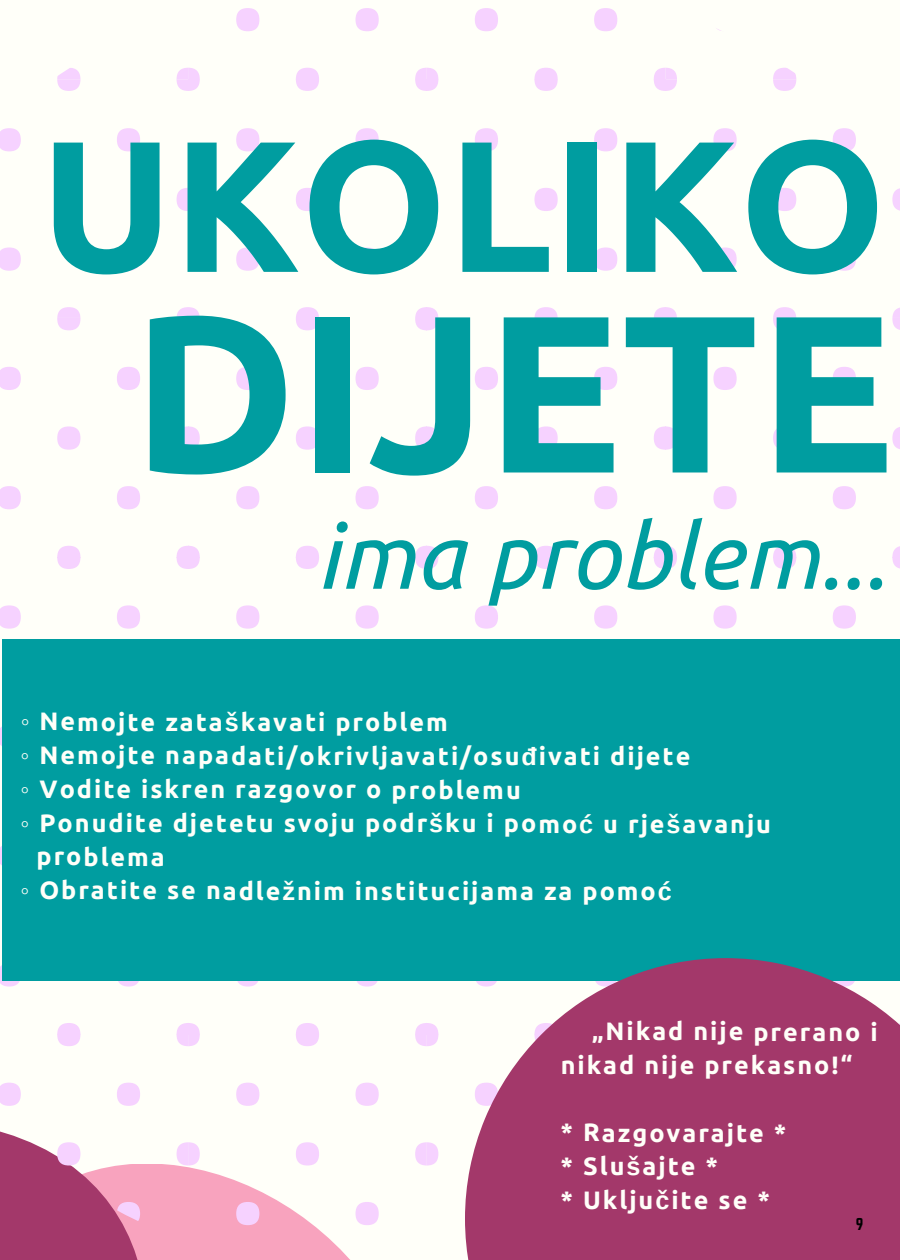
<style>
.page{position:relative;width:900px;height:1260px;background:#fffff9}
.page>*{position:absolute;margin:0;border:0;box-sizing:border-box;transform-origin:0 0}
.t1{font:700 223.75px "Ubuntu";color:#009da0}
.t2{font:700 186.5px "Ubuntu";color:#009da0}
.t3{font:italic 91.5px "Ubuntu";color:#009da0}
.t4{font:700 25.25px/33.8px "Ubuntu";letter-spacing:.075em;color:#fffff9}
.t5{font:15px "Norwester";color:#000}
.s1{font-family:"Liberation Sans"}
</style>
<div class="page">
<svg style="left:892px;top:188px;width:8px;height:23px"></svg>
<div style="left:773px;top:188px;width:23px;height:23px;background:#f6d2ff;border-radius:50%"></div>
<div style="left:713px;top:248px;width:24px;height:23px;background:#f6d2ff;border-radius:50%"></div>
<div style="left:833px;top:248px;width:23px;height:23px;background:#f6d2ff;border-radius:50%"></div>
<div style="left:713px;top:128px;width:24px;height:23px;background:#f6d2ff;border-radius:50%"></div>
<div style="left:833px;top:128px;width:23px;height:23px;background:#f6d2ff;border-radius:50%"></div>
<svg style="left:773px;top:68px;width:23px;height:23px"></svg>
<svg style="left:892px;top:427px;width:8px;height:22px"></svg>
<div style="left:773px;top:426px;width:23px;height:24px;background:#f6d2ff;border-radius:50%"></div>
<div style="left:713px;top:486px;width:24px;height:23px;background:#f6d2ff;border-radius:50%"></div>
<div style="left:833px;top:486px;width:23px;height:23px;background:#f6d2ff;border-radius:50%"></div>
<div style="left:713px;top:367px;width:24px;height:23px;background:#f6d2ff;border-radius:50%"></div>
<div style="left:833px;top:367px;width:23px;height:23px;background:#f6d2ff;border-radius:50%"></div>
<svg style="left:892px;top:307px;width:8px;height:23px"></svg>
<svg style="left:773px;top:307px;width:23px;height:23px"></svg>
<div style="left:713px;top:605px;width:24px;height:24px;background:#f6d2ff;border-radius:50%"></div>
<div style="left:833px;top:605px;width:23px;height:24px;background:#f6d2ff;border-radius:50%"></div>
<svg style="left:892px;top:546px;width:8px;height:23px"></svg>
<svg style="left:773px;top:546px;width:23px;height:23px"></svg>
<div style="left:475px;top:8px;width:23px;height:23px;background:#f6d2ff;border-radius:50%"></div>
<div style="left:594px;top:8px;width:23px;height:23px;background:#f6d2ff;border-radius:50%"></div>
<svg style="left:654px;top:188px;width:23px;height:23px"></svg>
<div style="left:534px;top:188px;width:24px;height:23px;background:#f6d2ff;border-radius:50%"></div>
<div style="left:475px;top:248px;width:23px;height:23px;background:#f6d2ff;border-radius:50%"></div>
<div style="left:594px;top:248px;width:23px;height:23px;background:#f6d2ff;border-radius:50%"></div>
<div style="left:475px;top:128px;width:23px;height:23px;background:#f6d2ff;border-radius:50%"></div>
<div style="left:594px;top:128px;width:23px;height:23px;background:#f6d2ff;border-radius:50%"></div>
<svg style="left:654px;top:68px;width:23px;height:23px"></svg>
<svg style="left:534px;top:68px;width:24px;height:23px"></svg>
<svg style="left:654px;top:426px;width:23px;height:24px"></svg>
<div style="left:534px;top:426px;width:24px;height:24px;background:#f6d2ff;border-radius:50%"></div>
<div style="left:475px;top:486px;width:23px;height:23px;background:#f6d2ff;border-radius:50%"></div>
<div style="left:594px;top:486px;width:23px;height:23px;background:#f6d2ff;border-radius:50%"></div>
<div style="left:475px;top:367px;width:23px;height:23px;background:#f6d2ff;border-radius:50%"></div>
<div style="left:594px;top:367px;width:23px;height:23px;background:#f6d2ff;border-radius:50%"></div>
<svg style="left:654px;top:307px;width:23px;height:23px"></svg>
<svg style="left:534px;top:307px;width:24px;height:23px"></svg>
<div style="left:475px;top:605px;width:23px;height:24px;background:#f6d2ff;border-radius:50%"></div>
<div style="left:594px;top:605px;width:23px;height:24px;background:#f6d2ff;border-radius:50%"></div>
<svg style="left:654px;top:546px;width:23px;height:23px"></svg>
<svg style="left:534px;top:546px;width:24px;height:23px"></svg>
<div style="left:236px;top:8px;width:23px;height:23px;background:#f6d2ff;border-radius:50%"></div>
<div style="left:356px;top:8px;width:23px;height:23px;background:#f6d2ff;border-radius:50%"></div>
<svg style="left:415px;top:188px;width:23px;height:23px"></svg>
<div style="left:296px;top:188px;width:23px;height:23px;background:#f6d2ff;border-radius:50%"></div>
<div style="left:236px;top:248px;width:23px;height:23px;background:#f6d2ff;border-radius:50%"></div>
<div style="left:356px;top:248px;width:23px;height:23px;background:#f6d2ff;border-radius:50%"></div>
<div style="left:236px;top:128px;width:23px;height:23px;background:#f6d2ff;border-radius:50%"></div>
<div style="left:356px;top:128px;width:23px;height:23px;background:#f6d2ff;border-radius:50%"></div>
<svg style="left:415px;top:68px;width:23px;height:23px"></svg>
<svg style="left:296px;top:68px;width:23px;height:23px"></svg>
<svg style="left:415px;top:426px;width:23px;height:24px"></svg>
<div style="left:296px;top:426px;width:23px;height:24px;background:#f6d2ff;border-radius:50%"></div>
<div style="left:236px;top:486px;width:23px;height:23px;background:#f6d2ff;border-radius:50%"></div>
<div style="left:356px;top:486px;width:23px;height:23px;background:#f6d2ff;border-radius:50%"></div>
<div style="left:236px;top:367px;width:23px;height:23px;background:#f6d2ff;border-radius:50%"></div>
<div style="left:356px;top:367px;width:23px;height:23px;background:#f6d2ff;border-radius:50%"></div>
<svg style="left:415px;top:307px;width:23px;height:23px"></svg>
<svg style="left:296px;top:307px;width:23px;height:23px"></svg>
<div style="left:236px;top:605px;width:23px;height:24px;background:#f6d2ff;border-radius:50%"></div>
<div style="left:356px;top:605px;width:23px;height:24px;background:#f6d2ff;border-radius:50%"></div>
<svg style="left:415px;top:546px;width:23px;height:23px"></svg>
<svg style="left:296px;top:546px;width:23px;height:23px"></svg>
<div style="left:236px;top:963px;width:23px;height:24px;background:#f6d2ff;border-radius:50%"></div>
<div style="left:356px;top:963px;width:23px;height:24px;background:#f6d2ff;border-radius:50%"></div>
<svg style="left:415px;top:1023px;width:23px;height:23px"></svg>
<svg style="left:296px;top:1023px;width:23px;height:23px"></svg>
<svg style="left:177px;top:188px;width:23px;height:23px"></svg>
<div style="left:57px;top:188px;width:23px;height:23px;background:#f6d2ff;border-radius:50%"></div>
<svg style="left:0;top:248px;width:21px;height:23px"></svg>
<div style="left:117px;top:248px;width:23px;height:23px;background:#f6d2ff;border-radius:50%"></div>
<svg style="left:0;top:128px;width:21px;height:23px"></svg>
<div style="left:117px;top:128px;width:23px;height:23px;background:#f6d2ff;border-radius:50%"></div>
<svg style="left:177px;top:68px;width:23px;height:23px"></svg>
<svg style="left:57px;top:68px;width:23px;height:23px"></svg>
<svg style="left:177px;top:426px;width:23px;height:24px"></svg>
<div style="left:57px;top:426px;width:23px;height:24px;background:#f6d2ff;border-radius:50%"></div>
<svg style="left:0;top:486px;width:21px;height:23px"></svg>
<div style="left:117px;top:486px;width:23px;height:23px;background:#f6d2ff;border-radius:50%"></div>
<svg style="left:0;top:367px;width:21px;height:23px"></svg>
<div style="left:117px;top:367px;width:23px;height:23px;background:#f6d2ff;border-radius:50%"></div>
<svg style="left:177px;top:307px;width:23px;height:23px"></svg>
<svg style="left:57px;top:307px;width:23px;height:23px"></svg>
<svg style="left:0;top:727px;width:2px;height:19px"></svg>
<svg style="left:0;top:605px;width:21px;height:24px"></svg>
<div style="left:117px;top:605px;width:23px;height:24px;background:#f6d2ff;border-radius:50%"></div>
<svg style="left:177px;top:546px;width:23px;height:23px"></svg>
<svg style="left:57px;top:546px;width:23px;height:23px"></svg>
<svg style="left:0;top:965px;width:20px;height:22px"></svg>
<div style="left:117px;top:963px;width:23px;height:24px;background:#f6d2ff;border-radius:50%"></div>
<svg style="left:0;top:846px;width:2px;height:19px"></svg>
<svg style="left:0;top:1083px;width:438px;height:177px"></svg>
<div style="left:117px;top:1083px;width:23px;height:23px;background:#f6d2ff;border-radius:50%"></div>
<svg style="left:177px;top:1023px;width:23px;height:23px"></svg>
<svg style="left:57px;top:1023px;width:23px;height:23px"></svg>
<div style="left:2px;top:639px;width:898px;height:342px;background:#009da0"></div>
<svg style="left:465px;top:958px;width:435px;height:302px;background:#a24e79"></svg>
<h2 class="t2" style="left:41px;top:98px;width:847px">UKOLIKO</h2>
<h1 class="t1" style="left:132px;top:264px;width:764px">DIJETE</h1>
<h3 class="t3" style="left:316px;top:503px;width:572px">ima problem...</h3>
<p class="t4" style="left:21px;top:705px;width:429px"><span class="s1">◦</span> Nemojte zata<span class="s1">š</span>kavati problem</p>
<p class="t4" style="left:21px;top:738px;width:671px"><span class="s1">◦</span> Nemojte napadati/okrivljavati/osu<span class="s1">đ</span>ivati dijete</p>
<p class="t4" style="left:21px;top:772px;width:502px"><span class="s1">◦</span> Vodite iskren razgovor o problemu</p>
<p class="t4" style="left:21px;top:806px;width:752px"><span class="s1">◦</span> Ponudite djetetu svoju podr<span class="s1">š</span>ku i pomo<span class="s1">ć</span> u rje<span class="s1">š</span>avanju</p>
<p class="t4" style="left:37px;top:839px;width:130px">problema</p>
<p class="t4" style="left:20px;top:873px;width:653px"><span class="s1">◦</span> Obratite se nadle<span class="s1">ž</span>nim institucijama za pomo<span class="s1">ć</span></p>
<p class="t4" style="left:561px;top:1014px;width:319px;text-indent:31px">„Nikad nije prerano i nikad nije prekasno!“</p>
<p class="t4" style="left:560px;top:1115px;width:228px">* Razgovarajte * * Slu<span class="s1">š</span>ajte *<br>* Uklju<span class="s1">č</span>ite se *</p>
<p class="t5" style="left:856px;top:1217px;width:9px">9</p>
</div>
